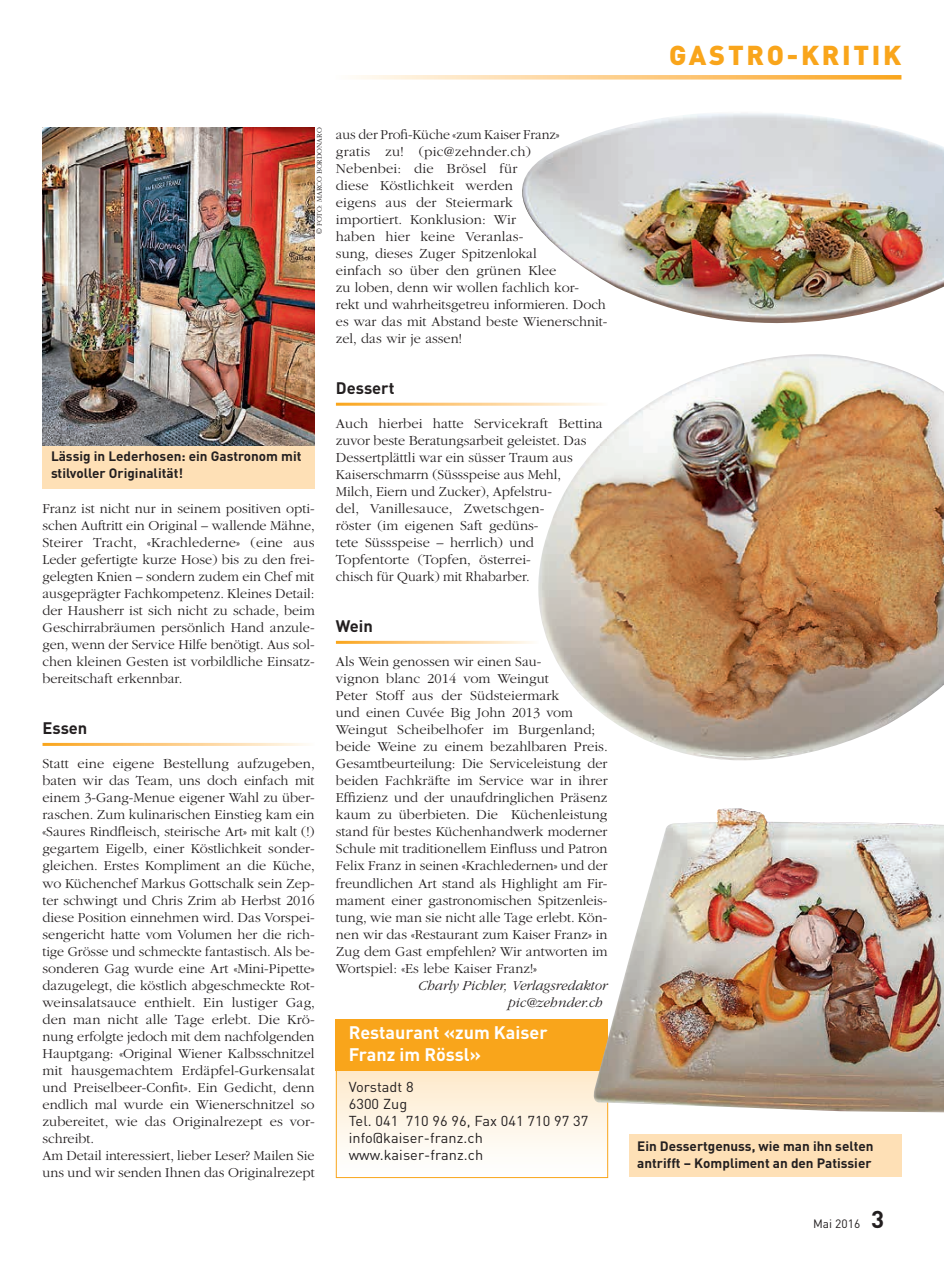
<style>
.page{position:relative;width:944px;height:1263px;background:#fff}
.page>*{position:absolute;margin:0;border:0;box-sizing:border-box;transform-origin:0 0}
.t1{font:900 27px "DIN";letter-spacing:.1em;color:#f9a51b}
.t2{font:700 18px/22.5px "DIN";color:#fff}
.t3{font:700 16.5px "DIN";color:#231f20}
.t4{font:300 14.25px/17px "ITC Garamond Std";color:#231f20}
.t5{font:14.25px/17px "DIN";letter-spacing:.005em;color:#231f20}
.t6{font:italic 300 14.25px/17px "ITC Garamond Std";color:#231f20}
.t7{font:700 13.5px/17px "DIN";color:#231f20}
.t8{font:12px "DIN";color:#231f20}
.t9{font:300 7.5px "ITC Garamond Std";color:#231f20}
.s1{font-weight:700;font-size:24px}
</style>
<div class="page">
<svg style="left:354px;top:75px;width:547px;height:5px;background:#fcd293"></svg>
<svg style="left:336px;top:1070px;width:272px;height:108px"></svg>
<div style="left:336px;top:1019px;width:272px;height:51px;background:#f9a51b"></div>
<div style="left:43px;top:445px;width:272px;height:44px;background:#fee0b6"></div>
<div style="left:629px;top:1134px;width:272px;height:43px;background:#fee0b6"></div>
<img style="left:43px;top:128px;width:272px;height:317px">
<img style="left:522px;top:113px;width:422px;height:211px">
<img style="left:509px;top:354px;width:435px;height:407px">
<img style="left:591px;top:808px;width:353px;height:304px">
<p class="t9" style="left:316px;top:234px;width:108px;rotate:-90deg">© FOTO: MARCO BORDONARO</p>
<p class="t7" style="left:51px;top:447px;width:252px">Lässig in Lederhosen: ein Gastronom mit stilvoller Originalität!</p>
<p class="t4" style="left:43px;top:500px;width:274px;text-align:justify">Franz ist nicht nur in seinem positiven opti&shy;schen Auftritt ein Original – wallende Mähne, Steirer Tracht, «Krachlederne» (eine aus Leder gefertigte kurze Hose) bis zu den frei&shy;gelegten Knien – sondern zudem ein Chef mit ausgeprägter Fachkompetenz. Kleines Detail: der Hausherr ist sich nicht zu schade, beim Geschirrabräumen persönlich Hand anzule&shy;gen, wenn der Service Hilfe benötigt. Aus sol&shy;chen kleinen Gesten ist vorbildliche Einsatz&shy;bereitschaft erkennbar.</p>
<p class="t3" style="left:43px;top:718px;width:46px">Essen</p>
<p class="t4" style="left:43px;top:756px;width:274px">Statt eine eigene Bestellung aufzugeben, baten wir das Team, uns doch einfach mit einem 3-Gang-Menue eigener Wahl zu über&shy;raschen. Zum kulinarischen Einstieg kam ein «Saures Rindfleisch, steirische Art» mit kalt (!) gegartem Eigelb, einer Köstlichkeit sonder&shy;gleichen. Erstes Kompliment an die Küche, wo Küchenchef Markus Gottschalk sein Zep&shy;ter schwingt und Chris Zrim ab Herbst 2016 diese Position einnehmen wird. Das Vorspei&shy;sengericht hatte vom Volumen her die rich&shy;tige Grösse und schmeckte fantastisch. Als be&shy;sonderen Gag wurde eine Art «Mini-Pipette» dazugelegt, die köstlich abgeschmeckte Rot&shy;weinsalatsauce enthielt. Ein lustiger Gag, den man nicht alle Tage erlebt. Die Krö&shy;nung erfolgte jedoch mit dem nachfolgenden Hauptgang: «Original Wiener Kalbsschnitzel mit hausgemachtem Erdäpfel-Gurkensalat und Preiselbeer-Confit». Ein Gedicht, denn endlich mal wurde ein Wienerschnitzel so zubereitet, wie das Originalrezept es vor&shy;schreibt.<br>Am Detail interessiert, lieber Leser? Mailen Sie uns und wir senden Ihnen das Originalrezept</p>
<p class="t4" style="left:336px;top:126px;width:273px">aus der Profi-Küche «zum Kaiser Franz»<br>gratis zu! (pic@zehnder.ch)<br>Nebenbei: die Brösel für<br>diese Köstlichkeit werden<br>eigens aus der Steiermark<br>importiert. Konklusion: Wir<br>haben hier keine Veranlas-<br>sung, dieses Zuger Spitzenlokal<br>einfach so über den grünen Klee<br>zu loben, denn wir wollen fachlich kor-<br>rekt und wahrheitsgetreu informieren. Doch es war das mit Abstand beste Wienerschnit&shy;zel, das wir je assen!</p>
<p class="t3" style="left:336px;top:377px;width:60px">Dessert</p>
<p class="t4" style="left:336px;top:415px;width:268px">Auch hierbei hatte Servicekraft Bettina zuvor beste Beratungsarbeit geleistet. Das Dessertplättli war ein süsser Traum aus Kaiserschmarrn (Süssspeise aus Mehl,<br>Milch, Eiern und Zucker), Apfelstru-<br>del, Vanillesauce, Zwetschgen-<br>röster (im eigenen Saft gedüns-<br>tete Süssspeise – herrlich) und Topfentorte (Topfen, österrei-<br>chisch für Quark) mit Rhabarber.</p>
<p class="t3" style="left:336px;top:616px;width:39px">Wein</p>
<p class="t4" style="left:336px;top:654px;width:273px">Als Wein genossen wir einen Sau-<br>vignon blanc 2014 vom Weingut<br>Peter Stoff aus der Südsteiermark<br>und einen Cuvée Big John 2013 vom Weingut Scheibelhofer im Burgenland; beide Weine zu einem bezahlbaren Preis.<br>Gesamtbeurteilung: Die Serviceleistung der beiden Fachkräfte im Service war in ihrer Effizienz und der unaufdringlichen Präsenz kaum zu überbieten. Die Küchenleistung stand für bestes Küchenhandwerk moderner Schule mit traditionellem Einfluss und Patron Felix Franz in seinen «Krachledernen» und der freundlichen Art stand als Highlight am Fir&shy;mament einer gastronomischen Spitzenleis&shy;tung, wie man sie nicht alle Tage erlebt. Kön&shy;nen wir das «Restaurant zum Kaiser Franz» in Zug dem Gast empfehlen? Wir antworten im Wortspiel: «Es lebe Kaiser Franz!»</p>
<p class="t6" style="left:508px;top:977px;width:101px;text-indent:-90px">Charly Pichler, Verlagsredaktor pic@zehnder.ch</p>
<p class="t2" style="left:349px;top:1020px;width:200px">Restaurant «zum Kaiser<br>Franz im Rössl»</p>
<p class="t5" style="left:349px;top:1078px;width:241px">Vorstadt 8<br>6300 Zug<br>Tel. 041 710 96 96, Fax 041 710 97 37 info@kaiser-franz.ch www.kaiser-franz.ch</p>
<h1 class="t1" style="left:669px;top:37px;width:234px">GASTRO-KRITIK</h1>
<p class="t7" style="left:637px;top:1137px;width:238px">Ein Dessertgenuss, wie man ihn selten antrifft – Kompliment an den Patissier</p>
<p class="t8" style="left:813px;top:1216px;width:72px">Mai 2016 <span class="s1">3</span></p>
</div>
